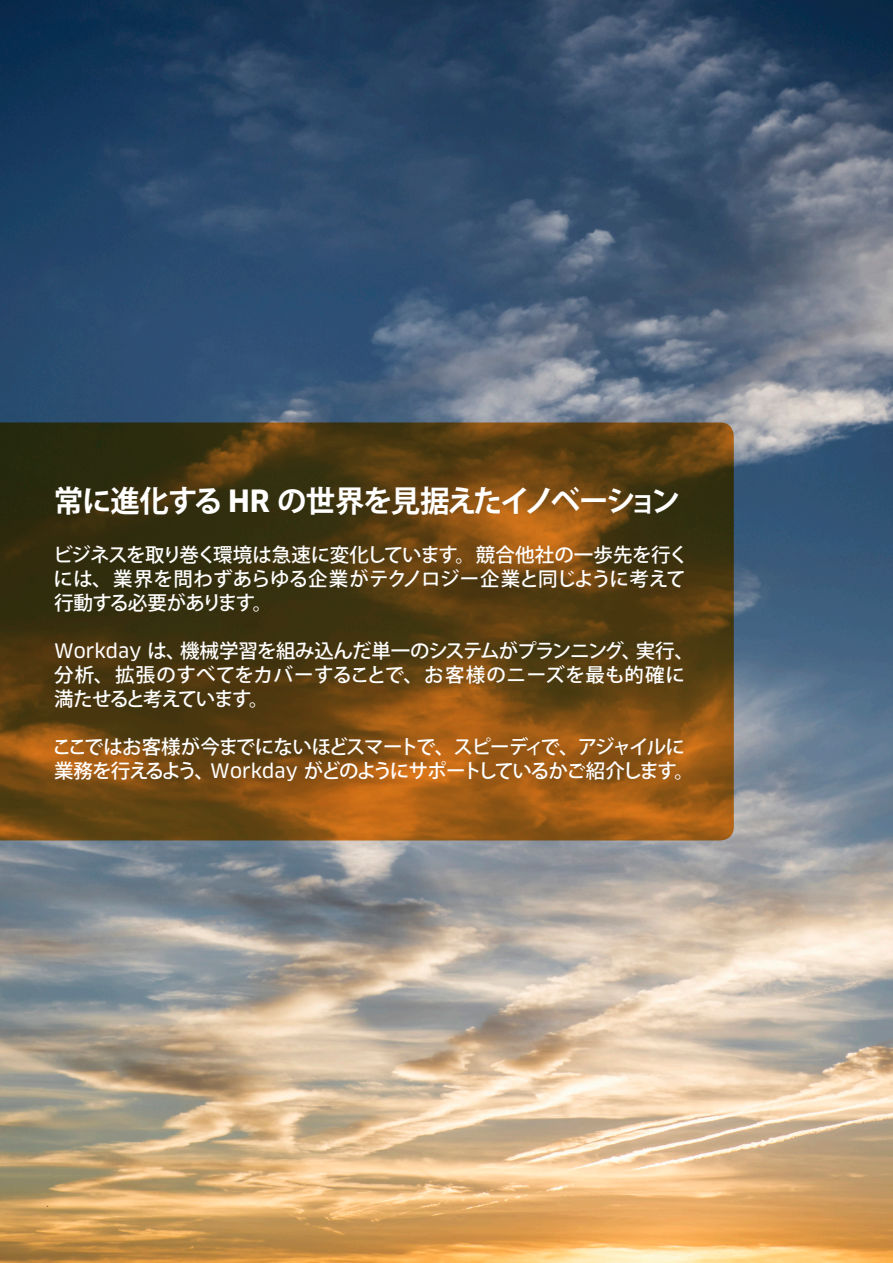
<style>
.page{position:relative;width:893px;height:1263px;background:#fff}
.page>*{position:absolute;margin:0;border:0;box-sizing:border-box;transform-origin:0 0}
.t1{font:700 30px "Koz Go Pro";letter-spacing:-.05em;color:#fff}
.t2{font:500 19.5px/24px "Koz Go Pro";letter-spacing:-.04em;color:#fff}
.t3{font:500 19.5px/24px "Koz Go Pro";letter-spacing:-.08em;color:#fff}
.s1{font-family:"Clan OT"}
.s2{font-family:"Clan OT News";font-weight:400}
</style>
<div class="page">
<img style="left:0;top:0;width:893px;height:1263px">
<svg style="left:0;top:422px;width:734px;height:418px;background:#614111"></svg>
<p class="t1" style="left:54px;top:482px;width:628px">常に進化する <span class="s1">HR</span> の世界を見据えたイノベーション</p>
<p class="t2" style="left:53px;top:543px;width:636px">ビジネスを取り巻く環境は急速に変化しています。競合他社の一歩先を行くには、業界を問わずあらゆる企業がテクノロジー企業と同じように考えて行動する必要があります。</p>
<p class="t2" style="left:54px;top:639px;width:641px"><span class="s2">Workday</span> は、機械学習を組み込んだ単一のシステムがプランニング、実行、分析、拡張のすべてをカバーすることで、お客様のニーズを最も的確に満たせると考えています。</p>
<p class="t3" style="left:52px;top:735px;width:643px">ここではお客様が今までにないほどスマートで、スピーディで、アジャイルに業務を行えるよう、<span class="s2">Workday</span> がどのようにサポートしているかご紹介します。</p>
</div>
